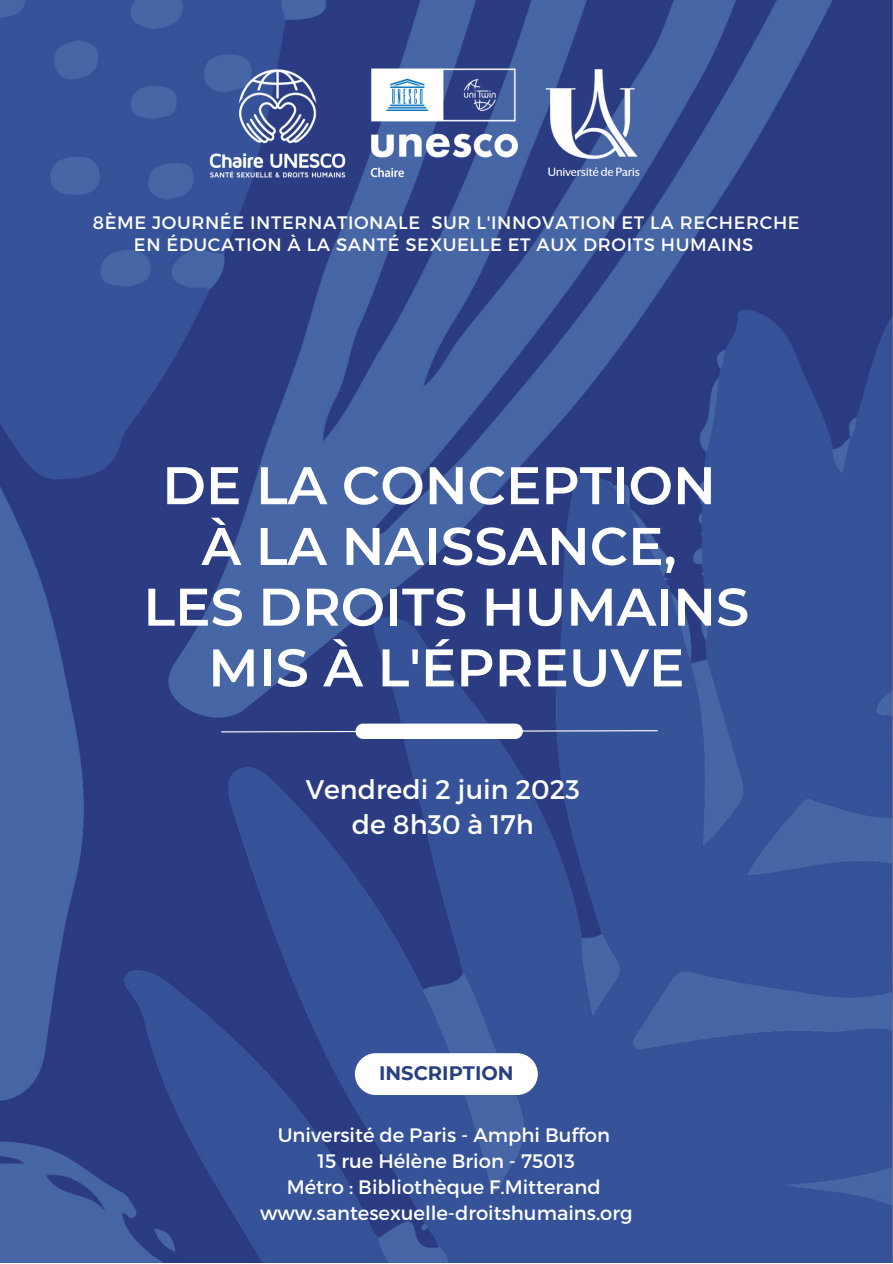
<style>
.page{position:relative;width:893px;height:1264px;background:#fff}
.page>*{position:absolute;margin:0;border:0;box-sizing:border-box;transform-origin:0 0}
.t1{font:600 52.8px/60.8px "Montserrat";color:#fff;text-align:center}
.t2{font:26.85px/34.8px "Montserrat";color:#fff;text-align:center}
.t3{font:19.5px/25.8px "Montserrat";color:#fff;text-align:center}
.t4{font:700 19.5px "Montserrat";color:#2a3e82}
.t5{font:18px/22.5px "Montserrat";letter-spacing:.035em;color:#fff;text-align:center}
</style>
<div class="page">
<img style="left:0;top:0;width:892px;height:1262px">
<img style="left:178px;top:55px;width:371px;height:135px">
<img style="left:538px;top:69px;width:108px;height:108px">
<div style="left:355px;top:723px;width:168px;height:16px;background:#fff;border-radius:8px"></div>
<svg style="left:220px;top:729px;width:438px;height:4px"></svg>
<div style="left:355px;top:1053px;width:182px;height:41px;background:#fff;border-radius:21px"></div>
<p class="t5" style="left:93px;top:210px;width:708px">8ÈME JOURNÉE INTERNATIONALE SUR L'INNOVATION ET LA RECHERCHE<br>EN ÉDUCATION À LA SANTÉ SEXUELLE ET AUX DROITS HUMAINS</p>
<h1 class="t1" style="left:143px;top:455px;width:607px">DE LA CONCEPTION<br>À LA NAISSANCE,<br>LES DROITS HUMAINS<br>MIS À L'ÉPREUVE</h1>
<h2 class="t2" style="left:306px;top:771px;width:276px">Vendredi 2 juin 2023 de 8h30 à 17h</h2>
<p class="t4" style="left:379px;top:1061px;width:136px">INSCRIPTION</p>
<p class="t3" style="left:260px;top:1121px;width:374px">Université de Paris - Amphi Buffon<br>15 rue Hélène Brion - 75013<br>Métro : Bibliothèque F.Mitterand www.santesexuelle-droitshumains.org</p>
</div>
